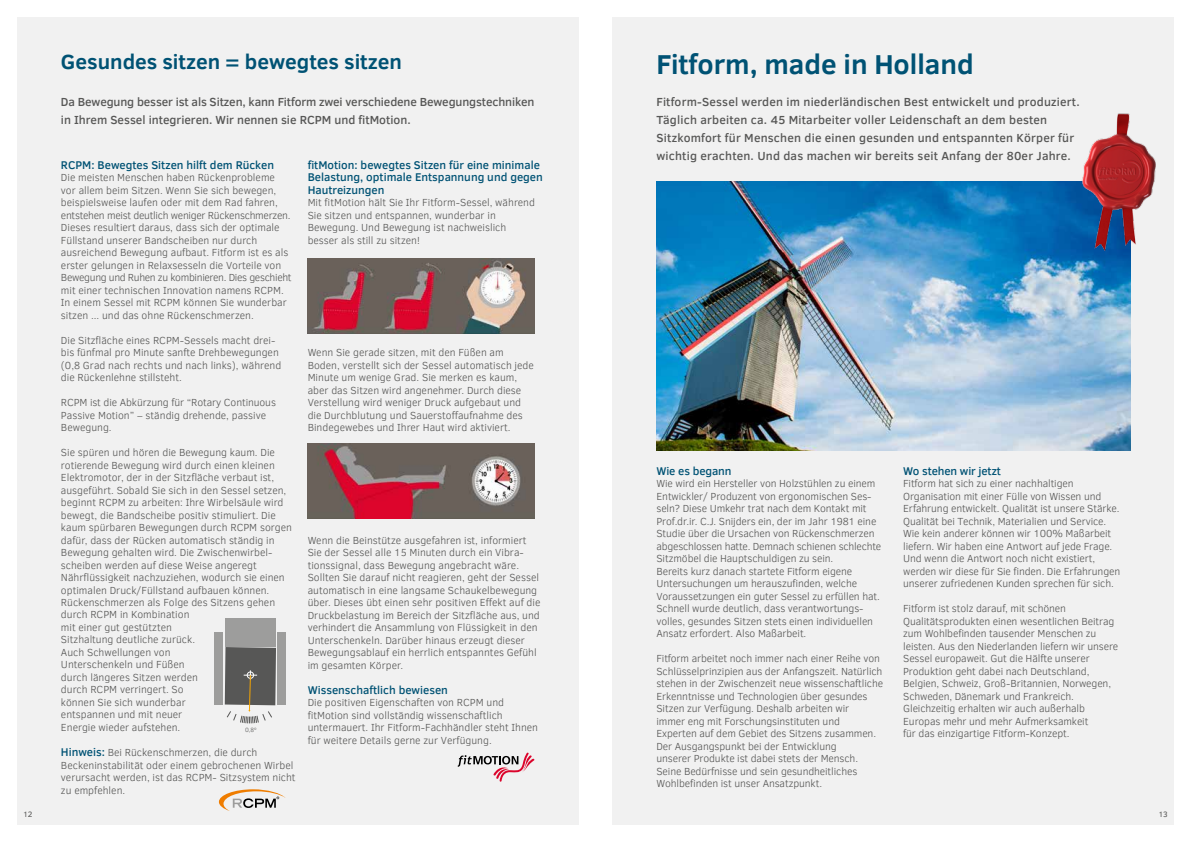
<style>
.page{position:relative;width:1191px;height:842px;background:#fff}
.page>*{position:absolute;margin:0;border:0;box-sizing:border-box;transform-origin:0 0}
.t1{font:700 28px "Clear Sans";color:#005274}
.t2{font:700 21px "Clear Sans";color:#005274}
.t3{font:500 12px/18px "Clear Sans";letter-spacing:.015em;color:#575756}
.t4{font:500 12px/18px "Clear Sans";letter-spacing:-.01em;color:#575756}
.t5{font:500 11.5px/12.5px "Clear Sans";color:#005274}
.t6{font:300 10.5px/12.5px "Clear Sans";color:#575756}
.t7{font:8px "Clear Sans";color:#575756}
.t8{font:300 6.3px "Clear Sans";color:#575756}
.s1{font-weight:500;font-size:11.5px;color:#005274}
</style>
<div class="page">
<div style="left:17px;top:17px;width:561px;height:808px;background:#f1f1f1"></div>
<svg style="left:219px;top:789px;width:67px;height:22px"></svg>
<svg style="left:457px;top:752px;width:77px;height:30px"></svg>
<img style="left:308px;top:259px;width:226px;height:74px">
<img style="left:308px;top:444px;width:226px;height:74px">
<div style="left:214px;top:633px;width:9px;height:72px;background:#9d9d9c"></div>
<div style="left:277px;top:633px;width:9px;height:72px;background:#9d9d9c"></div>
<div style="left:225px;top:618px;width:50px;height:28px;background:#9d9d9c"></div>
<svg style="left:225px;top:647px;width:51px;height:76px"></svg>
<div style="left:612px;top:17px;width:562px;height:808px;background:#f1f1f1"></div>
<img style="left:657px;top:181px;width:473px;height:270px">
<img style="left:1063px;top:113px;width:93px;height:146px">
<h2 class="t2" style="left:61px;top:47px;width:342px">Gesundes sitzen = bewegtes sitzen</h2>
<p class="t4" style="left:61px;top:93px;width:475px">Da Bewegung besser ist als Sitzen, kann Fitform zwei verschiedene Bewegungstechniken in Ihrem Sessel integrieren. Wir nennen sie RCPM und fitMotion.</p>
<p class="t5" style="left:61px;top:158px;width:215px">RCPM: Bewegtes Sitzen hilft dem Rücken</p>
<p class="t6" style="left:61px;top:171px;width:232px">Die meisten Menschen haben Rückenprobleme vor allem beim Sitzen. Wenn Sie sich bewegen, beispielsweise laufen oder mit dem Rad fahren, entstehen meist deutlich weniger Rückenschmerzen.<br>Dieses resultiert daraus, dass sich der optimale Füllstand unserer Bandscheiben nur durch ausreichend Bewegung aufbaut. Fitform ist es als erster gelungen in Relaxsesseln die Vorteile von Bewegung und Ruhen zu kombinieren. Dies geschieht mit einer technischen Innovation namens RCPM.<br>In einem Sessel mit RCPM können Sie wunderbar sitzen ... und das ohne Rückenschmerzen.</p>
<p class="t6" style="left:61px;top:334px;width:222px">Die Sitzfläche eines RCPM-Sessels macht drei&shy;bis fünfmal pro Minute sanfte Drehbewegungen (0,8 Grad nach rechts und nach links), während die Rückenlehne stillsteht.</p>
<p class="t6" style="left:61px;top:396px;width:216px">RCPM ist die Abkürzung für “Rotary Continuous<br>Passive Motion” – ständig drehende, passive<br>Bewegung.</p>
<p class="t6" style="left:61px;top:446px;width:232px">Sie spüren und hören die Bewegung kaum. Die rotierende Bewegung wird durch einen kleinen Elektromotor, der in der Sitzfläche verbaut ist, ausgeführt. Sobald Sie sich in den Sessel setzen, beginnt RCPM zu arbeiten: Ihre Wirbelsäule wird bewegt, die Bandscheibe positiv stimuliert. Die kaum spürbaren Bewegungen durch RCPM sorgen dafür, dass der Rücken automatisch ständig in Bewegung gehalten wird. Die Zwischenwirbel&shy;scheiben werden auf diese Weise angeregt Nährflüssigkeit nachzuziehen, wodurch sie einen optimalen Druck/Füllstand aufbauen können.<br>Rückenschmerzen als Folge des Sitzens gehen durch RCPM in Kombination<br>mit einer gut gestützten<br>Sitzhaltung deutliche zurück.<br>Auch Schwellungen von<br>Unterschenkeln und Füßen<br>durch längeres Sitzen werden<br>durch RCPM verringert. So<br>können Sie sich wunderbar<br>entspannen und mit neuer<br>Energie wieder aufstehen.</p>
<p class="t6" style="left:61px;top:746px;width:236px"><span class="s1">Hinweis:</span> Bei Rückenschmerzen, die durch Beckeninstabilität oder einem gebrochenen Wirbel verursacht werden, ist das RCPM- Sitzsystem nicht zu empfehlen.</p>
<p class="t8" style="left:245px;top:725px;width:13px">0,8º</p>
<p class="t5" style="left:308px;top:158px;width:237px">fitMotion: bewegtes Sitzen für eine minimale<br>Belastung, optimale Entspannung und gegen<br>Hautreizungen</p>
<p class="t6" style="left:308px;top:196px;width:229px">Mit fitMotion hält Sie Ihr Fitform-Sessel, während Sie sitzen und entspannen, wunderbar in Bewegung. Und Bewegung ist nachweislich besser als still zu sitzen!</p>
<p class="t6" style="left:308px;top:346px;width:228px">Wenn Sie gerade sitzen, mit den Füßen am Boden, verstellt sich der Sessel automatisch jede Minute um wenige Grad. Sie merken es kaum, aber das Sitzen wird angenehmer. Durch diese Verstellung wird weniger Druck aufgebaut und die Durchblutung und Sauerstoffaufnahme des Bindegewebes und Ihrer Haut wird aktiviert.</p>
<p class="t6" style="left:308px;top:534px;width:234px">Wenn die Beinstütze ausgefahren ist, informiert Sie der Sessel alle 15 Minuten durch ein Vibra&shy;tionssignal, dass Bewegung angebracht wäre.<br>Sollten Sie darauf nicht reagieren, geht der Sessel automatisch in eine langsame Schaukelbewegung über. Dieses übt einen sehr positiven Effekt auf die Druckbelastung im Bereich der Sitzfläche aus, und verhindert die Ansammlung von Flüssigkeit in den Unterschenkeln. Darüber hinaus erzeugt dieser Bewegungsablauf ein herrlich entspanntes Gefühl im gesamten Körper.</p>
<p class="t5" style="left:308px;top:683px;width:142px">Wissenschaftlich bewiesen</p>
<p class="t6" style="left:308px;top:696px;width:232px">Die positiven Eigenschaften von RCPM und fitMotion sind vollständig wissenschaftlich untermauert. Ihr Fitform-Fachhändler steht Ihnen für weitere Details gerne zur Verfügung.</p>
<h1 class="t1" style="left:656px;top:44px;width:319px">Fitform, made in Holland</h1>
<p class="t3" style="left:656px;top:93px;width:425px">Fitform-Sessel werden im niederländischen Best entwickelt und produziert.<br>Täglich arbeiten ca. 45 Mitarbeiter voller Leidenschaft an dem besten Sitzkomfort für Menschen die einen gesunden und entspannten Körper für wichtig erachten. Und das machen wir bereits seit Anfang der 80er Jahre.</p>
<p class="t5" style="left:656px;top:464px;width:76px">Wie es begann</p>
<p class="t6" style="left:656px;top:477px;width:226px">Wie wird ein Hersteller von Holzstühlen zu einem Entwickler/ Produzent von ergonomischen Ses&shy;seln? Diese Umkehr trat nach dem Kontakt mit Prof.dr.ir. C.J. Snijders ein, der im Jahr 1981 eine Studie über die Ursachen von Rückenschmerzen abgeschlossen hatte. Demnach schienen schlechte Sitzmöbel die Hauptschuldigen zu sein.<br>Bereits kurz danach startete Fitform eigene Untersuchungen um herauszufinden, welche Voraussetzungen ein guter Sessel zu erfüllen hat.<br>Schnell wurde deutlich, dass verantwortungs&shy;volles, gesundes Sitzen stets einen individuellen Ansatz erfordert. Also Maßarbeit.</p>
<p class="t6" style="left:656px;top:652px;width:228px">Fitform arbeitet noch immer nach einer Reihe von Schlüsselprinzipien aus der Anfangszeit. Natürlich stehen in der Zwischenzeit neue wissenschaftliche Erkenntnisse und Technologien über gesundes Sitzen zur Verfügung. Deshalb arbeiten wir<br>immer eng mit Forschungsinstituten und<br>Experten auf dem Gebiet des Sitzens zusammen.<br>Der Ausgangspunkt bei der Entwicklung<br>unserer Produkte ist dabei stets der Mensch.<br>Seine Bedürfnisse und sein gesundheitliches Wohlbefinden ist unser Ansatzpunkt.</p>
<p class="t5" style="left:903px;top:464px;width:99px">Wo stehen wir jetzt</p>
<p class="t6" style="left:903px;top:477px;width:218px">Fitform hat sich zu einer nachhaltigen Organisation mit einer Fülle von Wissen und Erfahrung entwickelt. Qualität ist unsere Stärke.<br>Qualität bei Technik, Materialien und Service.<br>Wie kein anderer können wir 100% Maßarbeit liefern. Wir haben eine Antwort auf jede Frage.<br>Und wenn die Antwort noch nicht existiert, werden wir diese für Sie finden. Die Erfahrungen unserer zufriedenen Kunden sprechen für sich.</p>
<p class="t6" style="left:903px;top:602px;width:216px">Fitform ist stolz darauf, mit schönen Qualitätsprodukten einen wesentlichen Beitrag zum Wohlbefinden tausender Menschen zu leisten. Aus den Niederlanden liefern wir unsere Sessel europaweit. Gut die Hälfte unserer Produktion geht dabei nach Deutschland, Belgien, Schweiz, Groß-Britannien, Norwegen, Schweden, Dänemark und Frankreich.<br>Gleichzeitig erhalten wir auch außerhalb Europas mehr und mehr Aufmerksamkeit<br>für das einzigartige Fitform-Konzept.</p>
<p class="t7" style="left:23px;top:809px;width:11px">12</p>
<p class="t7" style="left:1158px;top:809px;width:11px">13</p>
</div>
